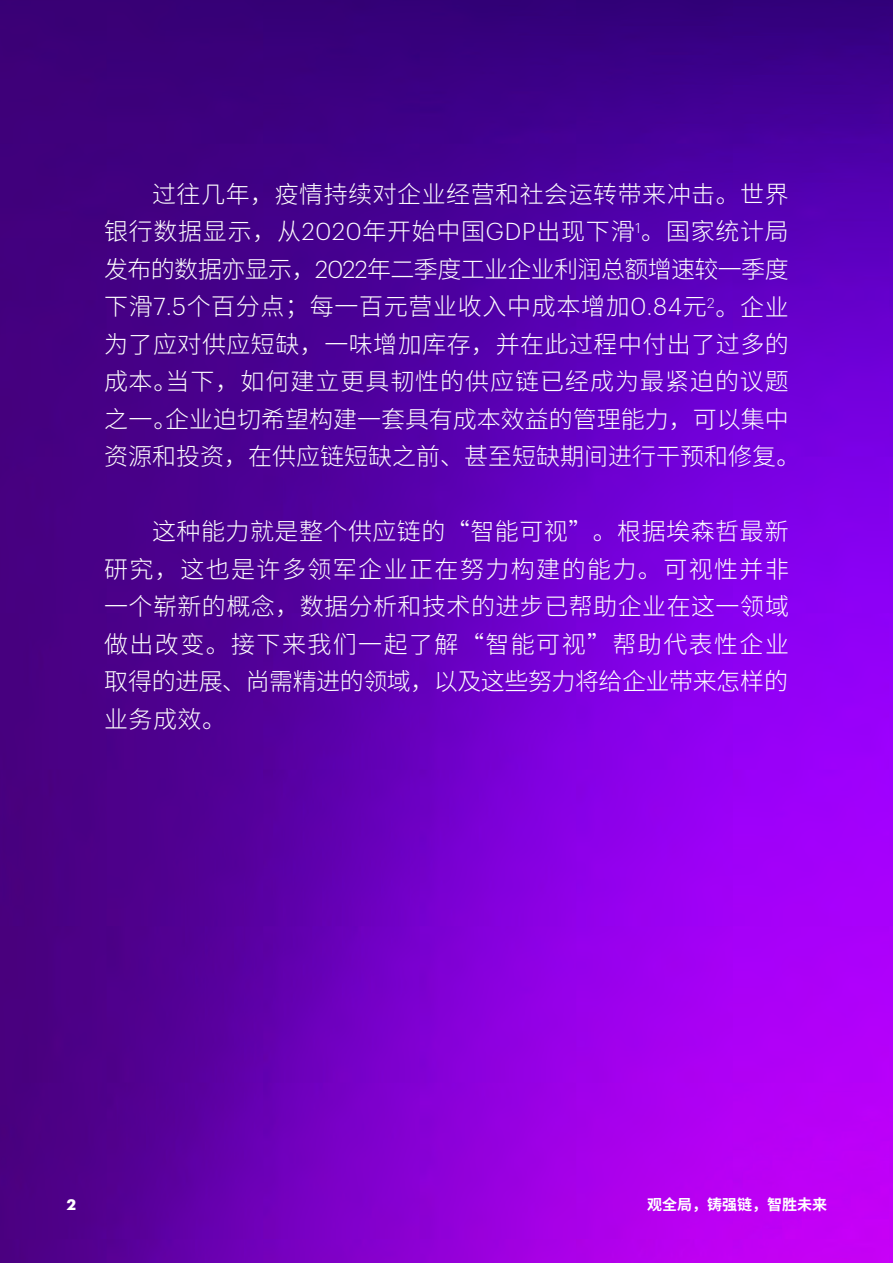
<style>
.page{position:relative;width:893px;height:1263px;background:#fff}
.page>*{position:absolute;margin:0;border:0;box-sizing:border-box;transform-origin:0 0}
.t1{font:300 24px/37.5px "Source Han Sans CN";letter-spacing:.02em;color:#fff}
.t2{font:700 15px "Source Han Sans CN";color:#fff}
.t3{font:700 15px "Graphik";color:#fff}
.s1{font-family:"Graphik"}
</style>
<div class="page">
<img style="left:0;top:0;width:893px;height:1263px">
<p class="t1" style="left:104px;top:176px;width:698px;text-indent:48px">过往几年，疫情持续对企业经营和社会运转带来冲击。世界银行数据显示，从<span class="s1">2020</span>年开始中国<span class="s1">GDP</span>出现下滑<sup>1</sup>。国家统计局发布的数据亦显示，<span class="s1">2022</span>年二季度工业企业利润总额增速较一季度下滑<span class="s1">7.5</span>个百分点；每一百元营业收入中成本增加<span class="s1">0.84</span>元<sup>2</sup>。企业为了应对供应短缺，一味增加库存，并在此过程中付出了过多的成本。当下，如何建立更具韧性的供应链已经成为最紧迫的议题之一。企业迫切希望构建一套具有成本效益的管理能力，可以集中资源和投资，在供应链短缺之前、甚至短缺期间进行干预和修复。</p>
<p class="t1" style="left:104px;top:513px;width:686px;text-align:justify;text-indent:48px">这种能力就是整个供应链的“智能可视”。根据埃森哲最新研究，这也是许多领军企业正在努力构建的能力。可视性并非一个崭新的概念，数据分析和技术的进步已帮助企业在这一领域做出改变。接下来我们一起了解“智能可视”帮助代表性企业取得的进展、尚需精进的领域，以及这些努力将给企业带来怎样的业务成效。</p>
<p class="t3" style="left:67px;top:1193px;width:11px">2</p>
<p class="t2" style="left:647px;top:1196px;width:181px">观全局，铸强链，智胜未来</p>
</div>
